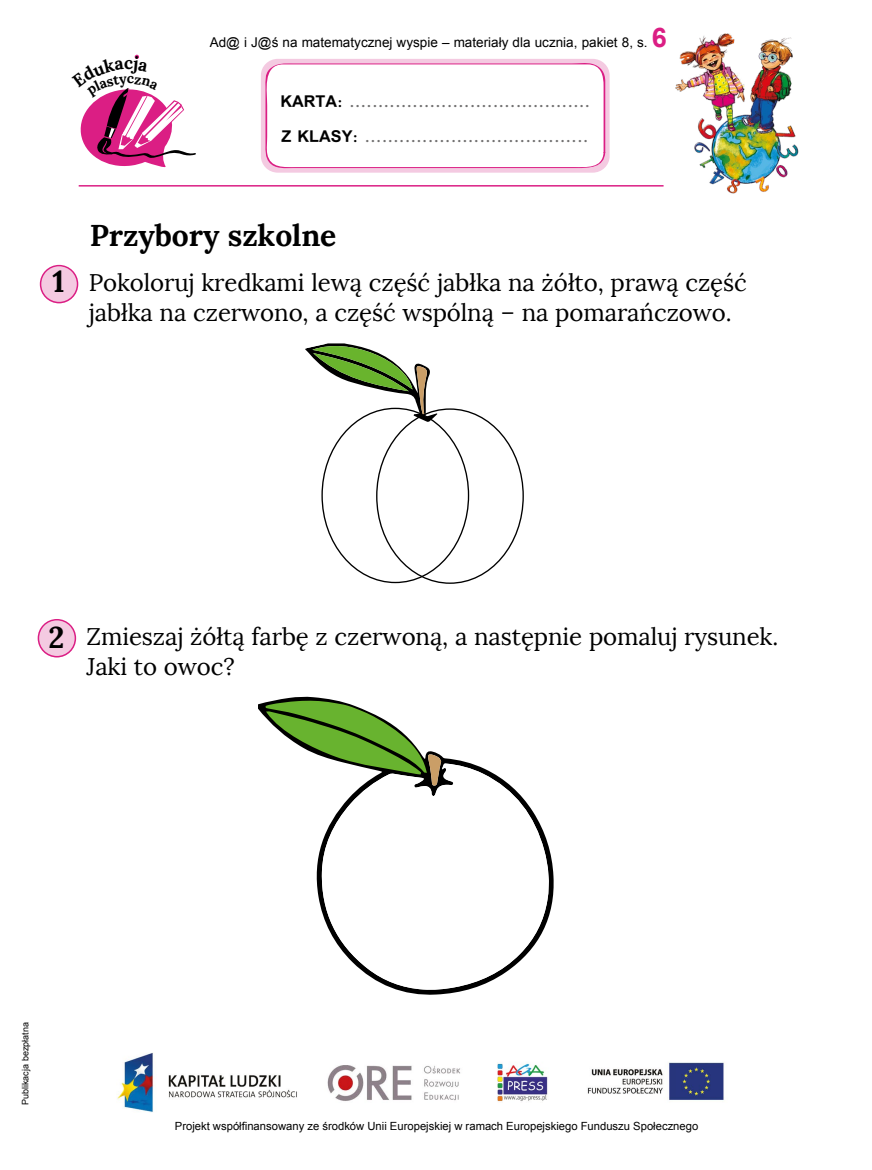
<style>
.page{position:relative;width:872px;height:1170px;background:#fff}
.page>*{position:absolute;margin:0;border:0;box-sizing:border-box;transform-origin:0 0}
.t1{font:700 30px "Lora";letter-spacing:-.005em;color:#000}
.t2{font:24px/30px "Lora";letter-spacing:-.005em;color:#000}
.t3{font:700 18px/35.2px "Simplified Arabic";color:#706f6f}
.t4{font:700 17.55px "Lora";color:#000}
.t5{font:13.5px "Arial";color:#000}
.t6{font:11.25px "Arial";color:#000}
.t7{font:9px "Arial";color:#000}
.s1{font-weight:700;font-size:27px;color:#db1e84}
.s2{color:#000}
.s3{font-weight:700;font-size:30px}
</style>
<div class="page">
<img style="left:675px;top:33px;width:124px;height:161px">
<hr style="left:79px;top:185px;width:584px;height:1px;background:#db1e84">
<div style="left:261px;top:59px;width:348px;height:114px;background:#f4cae1;border-radius:17px"></div>
<svg style="left:262px;top:62px;width:345px;height:107px;background:#fdf6fa"></svg>
<img style="left:117px;top:1053px;width:608px;height:59px">
<svg style="left:40px;top:265px;width:38px;height:38px"></svg>
<svg style="left:38px;top:619px;width:38px;height:38px"></svg>
<svg style="left:305px;top:343px;width:132px;height:79px"></svg>
<svg style="left:258px;top:696px;width:296px;height:299px"></svg>
<svg style="left:321px;top:763px;width:229px;height:227px"></svg>
<svg style="left:264px;top:699px;width:177px;height:87px"></svg>
<svg style="left:80px;top:55px;width:116px;height:113px"></svg>
<p class="t4" style="left:124px;top:52px;width:11px">c</p>
<p class="t5" style="left:210px;top:33px;width:458px">Ad@ i J@ś na matematycznej wyspie – materiały dla ucznia, pakiet 8, s. <span class="s1">6</span></p>
<p class="t3" style="left:280px;top:84px;width:311px"><span class="s2">KARTA:</span> ..........................................<br><span class="s2">Z KLASY:</span> .......................................</p>
<p class="t1" style="left:90px;top:216px;width:248px">Przybory szkolne</p>
<p class="t2" style="left:89px;top:267px;width:660px;text-indent:-36px"><span class="s3">1</span> Pokoloruj kredkami lewą część jabłka na żółto, prawą część jabłka na czerwono, a część wspólną – na pomarańczowo.</p>
<p class="t2" style="left:87px;top:621px;width:693px;text-indent:-38px"><span class="s3">2</span> Zmieszaj żółtą farbę z czerwoną, a następnie pomaluj rysunek.<br>Jaki to owoc?</p>
<p class="t7" style="left:19px;top:1104px;width:84px;rotate:-90deg">Publikacja bezpłatna</p>
<p class="t6" style="left:175px;top:1118px;width:525px">Projekt współfinansowany ze środków Unii Europejskiej w ramach Europejskiego Funduszu Społecznego</p>
</div>
